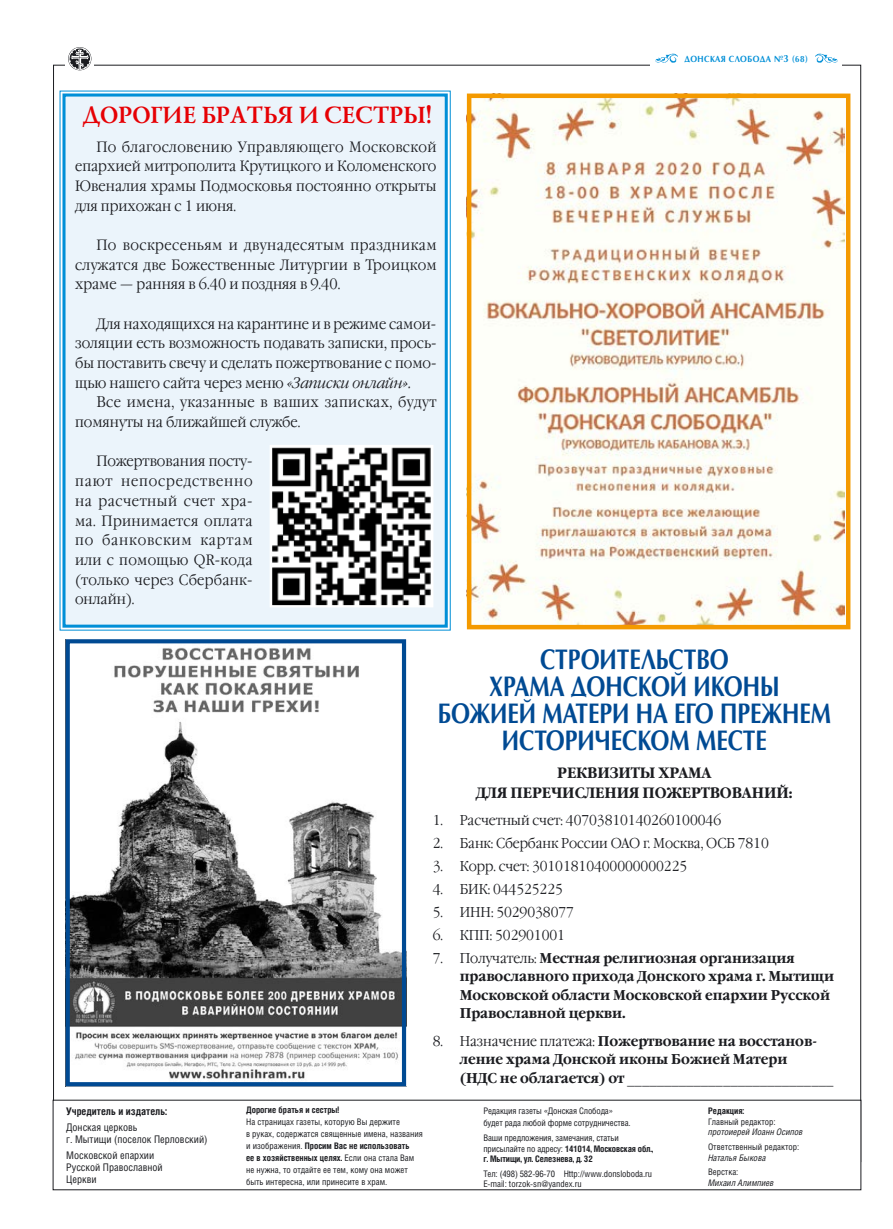
<style>
.page{position:relative;width:893px;height:1229px;background:#fff}
.page>*{position:absolute;margin:0;border:0;box-sizing:border-box;transform-origin:0 0}
.t1{font:700 28.5px/27px "AG Opus";color:#004a93;scale:.8 1}
.t2{font:700 24px "Lazurski C";color:#e60004}
.t3{font:300 15px/19.6px "Garamond C";letter-spacing:.01em;color:#1b1c20;text-align:justify;scale:.9 1}
.t4{font:300 15px/19.6px "Garamond C";letter-spacing:.03em;color:#1b1c20;scale:.9 1}
.t5{font:700 15px/20.1px "Garamond C";letter-spacing:.1em;color:#1b1c20;text-align:center;scale:.9 1}
.t6{font:700 14.25px/18.6px "Garamond C";letter-spacing:-.005em;color:#1b1c20;scale:.9 1}
.t7{font:300 14.25px "Garamond C";letter-spacing:-.005em;color:#1b1c20;scale:.9 1}
.t8{font:10.5px/12px "Helios Cond";color:#1b1c20}
.t9{font:700 10.5px "Helios Cond";color:#1b1c20}
.t10{font:9px/12px "Helios Cond";color:#1b1c20}
.t11{font:italic 9px "Helios Cond";color:#1b1c20}
.t12{font:700 9px "Helios Cond";color:#1b1c20}
.t13{font:700 9px "AG Opus";letter-spacing:.055em;color:#008fd7;scale:.9 1}
.s1{font-style:italic}
.s2{font-size:10.5px}
.s3{font-weight:700}
.s4{font-weight:300}
</style>
<div class="page">
<svg style="left:68px;top:47px;width:23px;height:23px"></svg>
<div style="left:59px;top:90px;width:392px;height:541px;background:#ebf4fb"></div>
<div style="left:63px;top:94px;width:385px;height:534px;border:3px solid #008fd7"></div>
<img style="left:655px;top:53px;width:22px;height:10px">
<img style="left:815px;top:53px;width:22px;height:10px">
<div style="left:376px;top:1096px;width:162px;height:30px;background:linear-gradient(to right,#fff,#fff)"></div>
<div style="left:53px;top:1100px;width:808px;height:90px;background:#fff"></div>
<img style="left:71px;top:647px;width:330px;height:433px">
<div style="left:66px;top:639px;width:340px;height:447px;border:4px solid #004a93"></div>
<img style="left:273px;top:448px;width:157px;height:156px">
<div style="left:270px;top:445px;width:163px;height:162px;border:2px solid #fff"></div>
<img style="left:472px;top:99px;width:373px;height:525px">
<div style="left:467px;top:94px;width:383px;height:535px;border:4px solid #f49a00"></div>
<h2 class="t2" style="left:81px;top:100px;width:350px">Дорогие братья и сестры!</h2>
<p class="t3" style="left:75px;top:137px;width:403px;text-indent:21px">По благословению Управляющего Московской епархией митрополита Крутицкого и Коломенского Ювеналия храмы Подмосковья постоянно открыты для прихожан с 1 июня.</p>
<p class="t3" style="left:75px;top:235px;width:403px;text-indent:21px">По воскресеньям и двунадесятым праздникам служатся две Божественные Литургии в Троицком храме — ранняя в 6.40 и поздняя в 9.40.</p>
<p class="t3" style="left:75px;top:314px;width:403px;text-indent:21px">Для находящихся на карантине и в режиме самои&shy;золяции есть возможность подавать записки, прось&shy;бы поставить свечу и сделать пожертвование с помо&shy;щью нашего сайта через меню <span class="s1">«Записки онлайн».</span></p>
<p class="t4" style="left:75px;top:393px;width:403px;text-indent:21px">Все имена, указанные в ваших записках, будут помянуты на ближайшей службе.</p>
<p class="t3" style="left:75px;top:452px;width:199px;text-indent:21px">Пожертвования посту&shy;пают непосредственно на расчетный счет хра&shy;ма. Принимается оплата по банковским картам или с помощью QR-кода (только через Сбербанк&shy;онлайн).</p>
<p class="t13" style="left:684px;top:54px;width:139px">ДОНСКАЯ СЛОБОДА №<span class="s2">3</span> (68)</p>
<h1 class="t1" style="left:489px;top:646px;width:299px;text-indent:51px">строительство храма Донско</h1>
<h1 class="t1" style="left:670px;top:673px;width:139px">й иконы</h1>
<h1 class="t1" style="left:438px;top:700px;width:493px">Божией Матери на его прежнем</h1>
<h1 class="t1" style="left:502px;top:727px;width:333px">историческом месте</h1>
<p class="t9" style="left:66px;top:1105px;width:103px">Учредитель и издатель:</p>
<p class="t8" style="left:66px;top:1121px;width:143px">Донская церковь<br>г. Мытищи (поселок Перловский)</p>
<p class="t8" style="left:66px;top:1149px;width:98px">Московской епархии<br>Русской Православной<br>Церкви</p>
<p class="t12" style="left:246px;top:1104px;width:95px">Дорогие братья и сестры!</p>
<p class="t10" style="left:246px;top:1115px;width:178px">На страницах газеты, которую Вы держите<br>в руках, содержатся священные имена, названия и изображения. <span class="s3">Просим Вас не использовать<br>ее в хозяйственных целях.</span> Если она стала Вам не нужна, то отдайте ее тем, кому она может быть интересна, или принесите в храм.</p>
<p class="t5" style="left:476px;top:763px;width:353px">Реквизиты храма<br>для перечисления пожертвований:</p>
<p class="t7" style="left:433px;top:812px;width:322px">1. Расчетный счет: 40703810140260100046</p>
<p class="t7" style="left:433px;top:835px;width:375px">2. Банк: Сбербанк России ОАО г. Москва, ОСБ 7810</p>
<p class="t7" style="left:433px;top:858px;width:284px">3. Корр. счет: 30101810400000000225</p>
<p class="t7" style="left:433px;top:881px;width:146px">4. БИК: 044525225</p>
<p class="t7" style="left:433px;top:904px;width:158px">5. ИНН: 5029038077</p>
<p class="t7" style="left:433px;top:927px;width:149px">6. КПП: 502901001</p>
<p class="t6" style="left:460px;top:949px;width:418px;text-indent:-27px"><span class="s4">7. Получатель:</span> Местная религиозная организация православного прихода Донского храма г. Мытищи Московской области Московской епархии Русской Православной церкви.</p>
<p class="t6" style="left:460px;top:1032px;width:398px;text-indent:-27px"><span class="s4">8. Назначение платежа:</span> Пожертвование на восстанов&shy;ление храма Донской иконы Божией Матери<br>(НДС</p>
<p class="t7" style="left:500px;top:1070px;width:372px"><span class="s3">не облагается) от</span> ____________________________</p>
<p class="t10" style="left:483px;top:1105px;width:149px">Редакция газеты «Донская Слобода» будет рада любой форме сотрудничества.</p>
<p class="t10" style="left:483px;top:1132px;width:172px;line-height:10.5px">Ваши предложения, замечания, статьи присылайте по адресу: <span class="s3">141014, Московская обл., г. Мытищи, ул. Селезнева, д. 32</span></p>
<p class="t10" style="left:483px;top:1168px;width:170px;line-height:10.5px">Тел: (498) 582-96-70 Http://www.donsloboda.ru<br>E-mail: torzok-sn@yandex.ru</p>
<p class="t12" style="left:708px;top:1106px;width:38px">Редакция:</p>
<p class="t10" style="left:708px;top:1115px;width:69px">Главный редактор:</p>
<p class="t11" style="left:708px;top:1127px;width:96px">протоиерей Иоанн Осипов</p>
<p class="t10" style="left:708px;top:1141px;width:93px">Ответственный редактор:</p>
<p class="t11" style="left:708px;top:1152px;width:59px">Наталья Быкова</p>
<p class="t10" style="left:708px;top:1166px;width:32px">Верстка:</p>
<p class="t11" style="left:708px;top:1177px;width:67px">Михаил Алимпиев</p>
</div>
